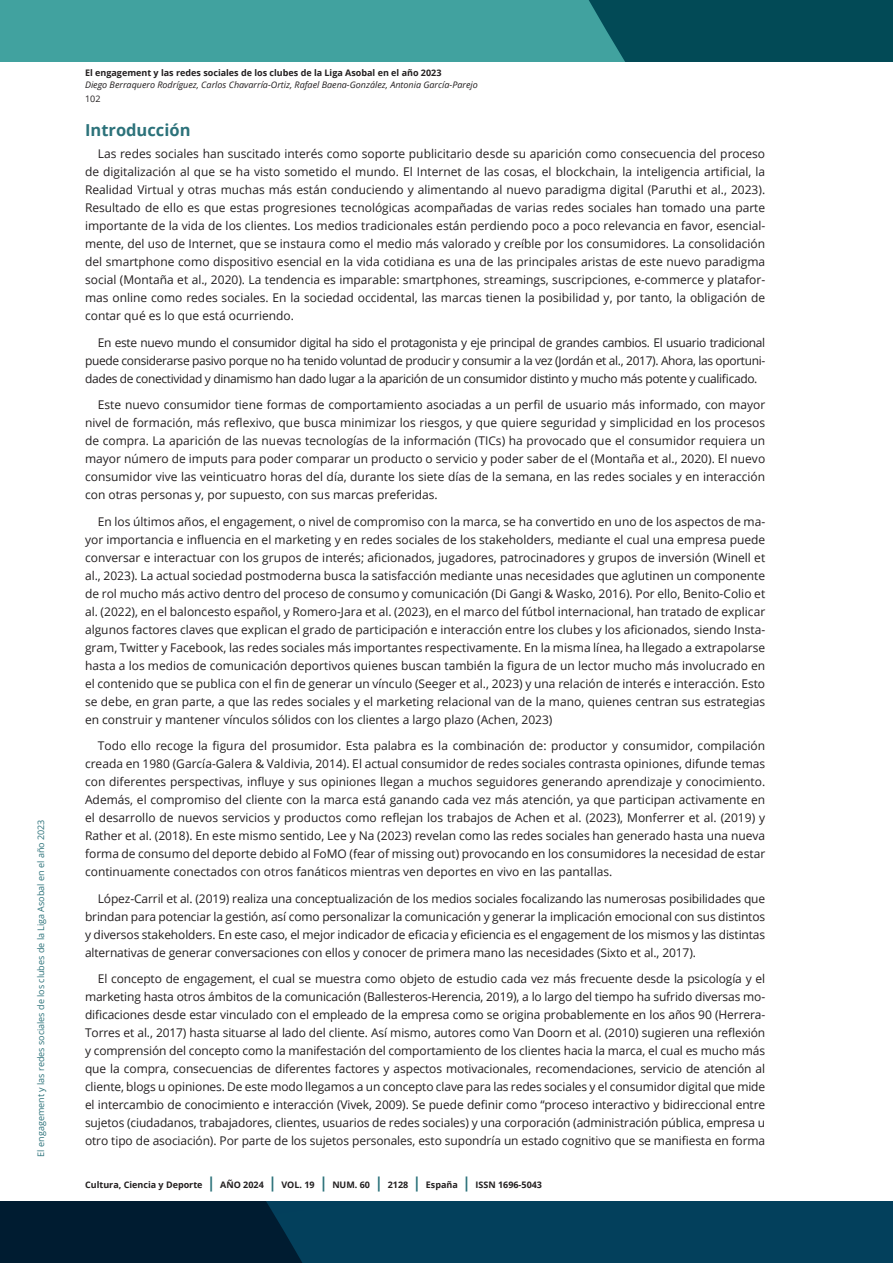
<style>
.page{position:relative;width:893px;height:1263px;background:#fff}
.page>*{position:absolute;margin:0;border:0;box-sizing:border-box;transform-origin:0 0}
.subtitulo_H3{font:700 16.5px "Open Sans";color:#2c727a}
.Cuerpo_de_texto_P{font:12px/18px "Open Sans";color:#231f20;text-align:justify}
.t1{font:700 9px "Open Sans";color:#231f20}
.t2{font:italic 9px "Open Sans";color:#231f20}
.t3{font:9px "Open Sans";color:#2c727a}
.t4{font:9px "Open Sans";color:#231f20}
.s1{font-size:15px;color:#2c727a}
</style>
<div class="page">
<svg style="left:0;top:1201px;width:893px;height:62px;background:#02344e"></svg>
<div style="left:0;top:0;width:893px;height:62px;background:#41a29f"></div>
<div style="left:589px;top:0;width:304px;height:62px;background:#024a56"></div>
<p class="t3" style="left:35px;top:1156px;width:338px;rotate:-90deg">El engagement y las redes sociales de los clubes de la Liga Asobal en el año 2023</p>
<p class="t1" style="left:85px;top:67px;width:358px">El engagement y las redes sociales de los clubes de la Liga Asobal en el año 2023</p>
<p class="t2" style="left:85px;top:79px;width:394px">Diego Berraquero Rodríguez, Carlos Chavarría-Ortiz, Rafael Baena-González, Antonia García-Parejo</p>
<p class="t4" style="left:85px;top:92px;width:17px">102</p>
<p class="subtitulo_H3" style="left:85px;top:118px;width:107px">Introducción</p>
<p class="Cuerpo_de_texto_P" style="left:85px;top:145px;width:682px;text-indent:13px">Las redes sociales han suscitado interés como soporte publicitario desde su aparición como consecuencia del proceso de digitalización al que se ha visto sometido el mundo. El Internet de las cosas, el blockchain, la inteligencia artificial, la Realidad Virtual y otras muchas más están conduciendo y alimentando al nuevo paradigma digital (Paruthi et al., 2023).<br>Resultado de ello es que estas progresiones tecnológicas acompañadas de varias redes sociales han tomado una parte importante de la vida de los clientes. Los medios tradicionales están perdiendo poco a poco relevancia en favor, esencial&shy;mente, del uso de Internet, que se instaura como el medio más valorado y creíble por los consumidores. La consolidación del smartphone como dispositivo esencial en la vida cotidiana es una de las principales aristas de este nuevo paradigma social (Montaña et al., 2020). La tendencia es imparable: smartphones, streamings, suscripciones, e-commerce y platafor&shy;mas online como redes sociales. En la sociedad occidental, las marcas tienen la posibilidad y, por tanto, la obligación de contar qué es lo que está ocurriendo.</p>
<p class="Cuerpo_de_texto_P" style="left:85px;top:333px;width:682px;text-indent:13px">En este nuevo mundo el consumidor digital ha sido el protagonista y eje principal de grandes cambios. El usuario tradicional puede considerarse pasivo porque no ha tenido voluntad de producir y consumir a la vez (Jordán et al., 2017). Ahora, las oportuni&shy;dades de conectividad y dinamismo han dado lugar a la aparición de un consumidor distinto y mucho más potente y cualificado.</p>
<p class="Cuerpo_de_texto_P" style="left:85px;top:396px;width:682px;text-indent:13px">Este nuevo consumidor tiene formas de comportamiento asociadas a un perfil de usuario más informado, con mayor nivel de formación, más reflexivo, que busca minimizar los riesgos, y que quiere seguridad y simplicidad en los procesos de compra. La aparición de las nuevas tecnologías de la información (TICs) ha provocado que el consumidor requiera un mayor número de imputs para poder comparar un producto o servicio y poder saber de el (Montaña et al., 2020). El nuevo consumidor vive las veinticuatro horas del día, durante los siete días de la semana, en las redes sociales y en interacción con otras personas y, por supuesto, con sus marcas preferidas.</p>
<p class="Cuerpo_de_texto_P" style="left:85px;top:512px;width:682px;text-indent:13px">En los últimos años, el engagement, o nivel de compromiso con la marca, se ha convertido en uno de los aspectos de ma&shy;yor importancia e influencia en el marketing y en redes sociales de los stakeholders, mediante el cual una empresa puede conversar e interactuar con los grupos de interés; aficionados, jugadores, patrocinadores y grupos de inversión (Winell et al., 2023). La actual sociedad postmoderna busca la satisfacción mediante unas necesidades que aglutinen un componente de rol mucho más activo dentro del proceso de consumo y comunicación (Di Gangi &amp; Wasko, 2016). Por ello, Benito-Colio et al. (2022), en el baloncesto español, y Romero-Jara et al. (2023), en el marco del fútbol internacional, han tratado de explicar algunos factores claves que explican el grado de participación e interacción entre los clubes y los aficionados, siendo Insta&shy;gram, Twitter y Facebook, las redes sociales más importantes respectivamente. En la misma línea, ha llegado a extrapolarse hasta a los medios de comunicación deportivos quienes buscan también la figura de un lector mucho más involucrado en el contenido que se publica con el fin de generar un vínculo (Seeger et al., 2023) y una relación de interés e interacción. Esto se debe, en gran parte, a que las redes sociales y el marketing relacional van de la mano, quienes centran sus estrategias en construir y mantener vínculos sólidos con los clientes a largo plazo (Achen, 2023)</p>
<p class="Cuerpo_de_texto_P" style="left:85px;top:737px;width:682px;text-indent:13px">Todo ello recoge la figura del prosumidor. Esta palabra es la combinación de: productor y consumidor, compilación creada en 1980 (García-Galera &amp; Valdivia, 2014). El actual consumidor de redes sociales contrasta opiniones, difunde temas con diferentes perspectivas, influye y sus opiniones llegan a muchos seguidores generando aprendizaje y conocimiento.<br>Además, el compromiso del cliente con la marca está ganando cada vez más atención, ya que participan activamente en el desarrollo de nuevos servicios y productos como reflejan los trabajos de Achen et al. (2023), Monferrer et al. (2019) y Rather et al. (2018). En este mismo sentido, Lee y Na (2023) revelan como las redes sociales han generado hasta una nueva forma de consumo del deporte debido al FoMO (fear of missing out) provocando en los consumidores la necesidad de estar continuamente conectados con otros fanáticos mientras ven deportes en vivo en las pantallas.</p>
<p class="Cuerpo_de_texto_P" style="left:85px;top:889px;width:682px;text-indent:13px">López-Carril et al. (2019) realiza una conceptualización de los medios sociales focalizando las numerosas posibilidades que brindan para potenciar la gestión, así como personalizar la comunicación y generar la implicación emocional con sus distintos y diversos stakeholders. En este caso, el mejor indicador de eficacia y eficiencia es el engagement de los mismos y las distintas alternativas de generar conversaciones con ellos y conocer de primera mano las necesidades (Sixto et al., 2017).</p>
<p class="Cuerpo_de_texto_P" style="left:85px;top:970px;width:682px;text-indent:13px">El concepto de engagement, el cual se muestra como objeto de estudio cada vez más frecuente desde la psicología y el marketing hasta otros ámbitos de la comunicación (Ballesteros-Herencia, 2019), a lo largo del tiempo ha sufrido diversas mo&shy;dificaciones desde estar vinculado con el empleado de la empresa como se origina probablemente en los años 90 (Herrera-Torres et al., 2017) hasta situarse al lado del cliente. Así mismo, autores como Van Doorn et al. (2010) sugieren una reflexión y comprensión del concepto como la manifestación del comportamiento de los clientes hacia la marca, el cual es mucho más que la compra, consecuencias de diferentes factores y aspectos motivacionales, recomendaciones, servicio de atención al cliente, blogs u opiniones. De este modo llegamos a un concepto clave para las redes sociales y el consumidor digital que mide el intercambio de conocimiento e interacción (Vivek, 2009). Se puede definir como “proceso interactivo y bidireccional entre sujetos (ciudadanos, trabajadores, clientes, usuarios de redes sociales) y una corporación (administración pública, empresa u otro tipo de asociación). Por parte de los sujetos personales, esto supondría un estado cognitivo que se manifiesta en forma</p>
<p class="t1" style="left:85px;top:1179px;width:458px">Cultura, Ciencia y Deporte <span class="s1">|</span> AÑO 2024 <span class="s1">|</span> VOL. 19 <span class="s1">|</span> NUM. 60 <span class="s1">|</span> 2128 <span class="s1">|</span> España <span class="s1">|</span> ISSN 1696-5043</p>
</div>
